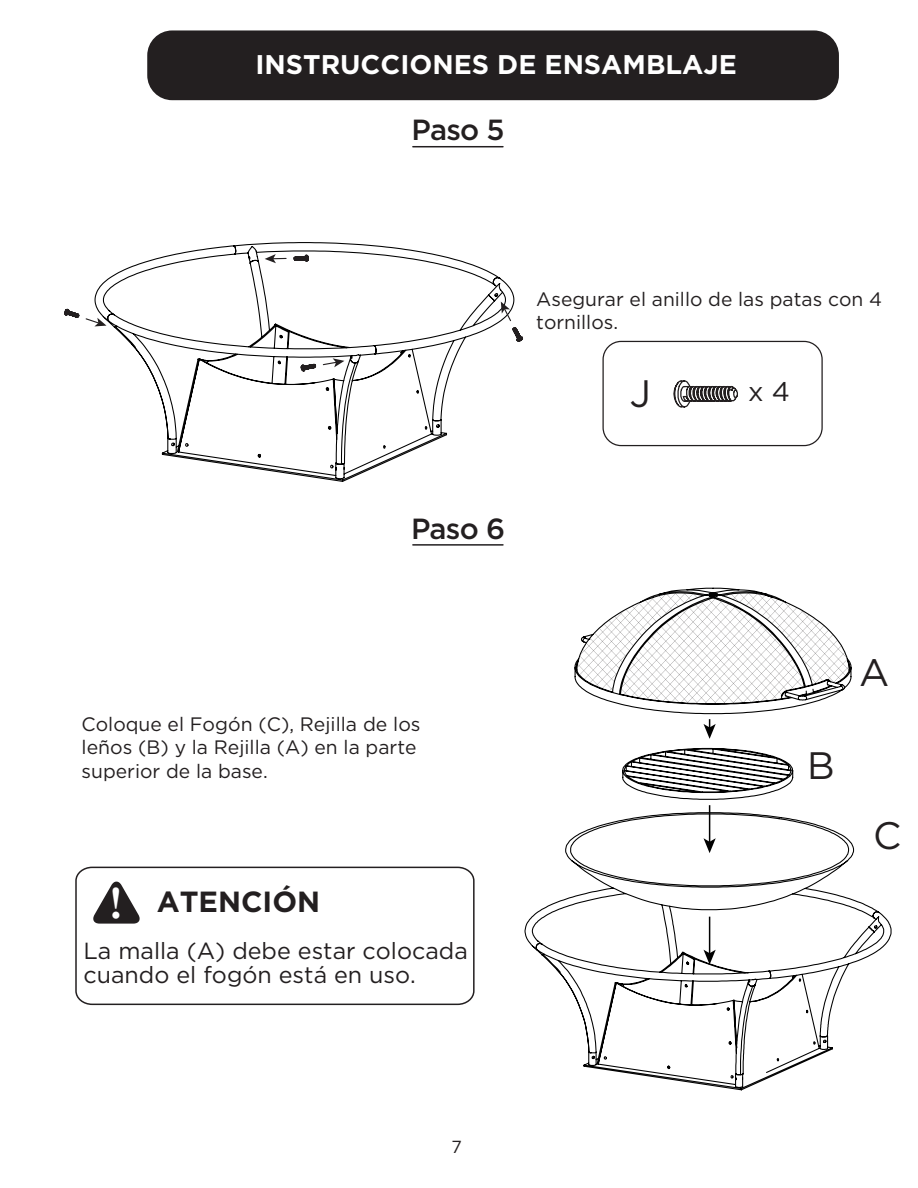
<style>
.page{position:relative;width:918px;height:1188px;background:#fff}
.page>*{position:absolute;margin:0;border:0;box-sizing:border-box;transform-origin:0 0}
.t1{font:700 45.6px "Iskoola Pota";color:#fff}
.t2{font:38.25px "Gotham";color:#231f20}
.t3{font:500 29.1px "Gotham";letter-spacing:-.025em;color:#231f20}
.t4{font:700 29.1px "Gotham";color:#231f20}
.t5{font:700 27px "Gotham";color:#fff}
.t6{font:27px "Gotham";color:#231f20}
.t7{font:23.25px/24px "Gotham";color:#231f20}
.t8{font:19.5px "Gotham";color:#231f20}
.t9{font:19.35px/23.2px "Gotham";color:#231f20}
.t10{font:17.4px "Gotham";color:#231f20}
.s1{font-size:19.35px}
.s2{font-size:19.5px}
</style>
<div class="page">
<div style="left:147px;top:30px;width:692px;height:70px;background:#231f20;border-radius:25px"></div>
<hr style="left:413px;top:146px;width:90px;height:1px;background:#231f20">
<hr style="left:413px;top:544px;width:90px;height:2px;background:#231f20">
<svg style="left:75px;top:866px;width:400px;height:140px"></svg>
<svg style="left:673px;top:380px;width:65px;height:28px"></svg>
<div style="left:602px;top:341px;width:221px;height:105px;border:1px solid #231f20;border-radius:18px"></div>
<svg style="left:94px;top:242px;width:421px;height:240px"></svg>
<svg style="left:524px;top:747px;width:368px;height:344px"></svg>
<svg style="left:574px;top:587px;width:278px;height:152px"></svg>
<hr style="left:709px;top:805px;width:1px;height:38px;background:#010101">
<svg style="left:704px;top:838px;width:12px;height:15px"></svg>
<hr style="left:709px;top:917px;width:1px;height:37px;background:#010101">
<svg style="left:704px;top:950px;width:12px;height:15px"></svg>
<svg style="left:64px;top:309px;width:15px;height:9px"></svg>
<svg style="left:85px;top:317px;width:22px;height:9px"></svg>
<svg style="left:501px;top:302px;width:22px;height:40px"></svg>
<svg style="left:301px;top:362px;width:15px;height:10px"></svg>
<svg style="left:322px;top:358px;width:22px;height:9px"></svg>
<svg style="left:293px;top:252px;width:16px;height:10px"></svg>
<svg style="left:265px;top:254px;width:21px;height:9px"></svg>
<h3 class="t5" style="left:255px;top:47px;width:483px">INSTRUCCIONES DE ENSAMBLAJE</h3>
<h3 class="t3" style="left:412px;top:111px;width:95px">Paso 5</h3>
<p class="t9" style="left:536px;top:287px;width:347px">Asegurar el anillo de las patas con 4 tornillos.</p>
<h2 class="t2" style="left:630px;top:369px;width:23px">J</h2>
<h3 class="t6" style="left:748px;top:374px;width:43px">x 4</h3>
<h3 class="t3" style="left:411px;top:509px;width:96px">Paso 6</h3>
<p class="t8" style="left:82px;top:712px;width:341px"><span class="s1">Coloque el</span> Fogón <span class="s1">(C),</span> Rejilla de los</p>
<p class="t9" style="left:82px;top:735px;width:336px"><span class="s2">leños</span> (B) y la <span class="s2">Rejilla</span> (A) en la parte superior de la base.</p>
<h3 class="t4" style="left:157px;top:883px;width:165px">ATENCIÓN</h3>
<p class="t7" style="left:84px;top:938px;width:386px">La malla (A) debe estar colocada cuando el fogón está en uso.</p>
<h1 class="t1" style="left:110px;top:877px;width:15px">!</h1>
<h2 class="t2" style="left:807px;top:741px;width:29px">B</h2>
<h2 class="t2" style="left:859px;top:648px;width:32px">A</h2>
<h2 class="t2" style="left:873px;top:811px;width:30px">C</h2>
<p class="t10" style="left:451px;top:1136px;width:12px">7</p>
</div>
